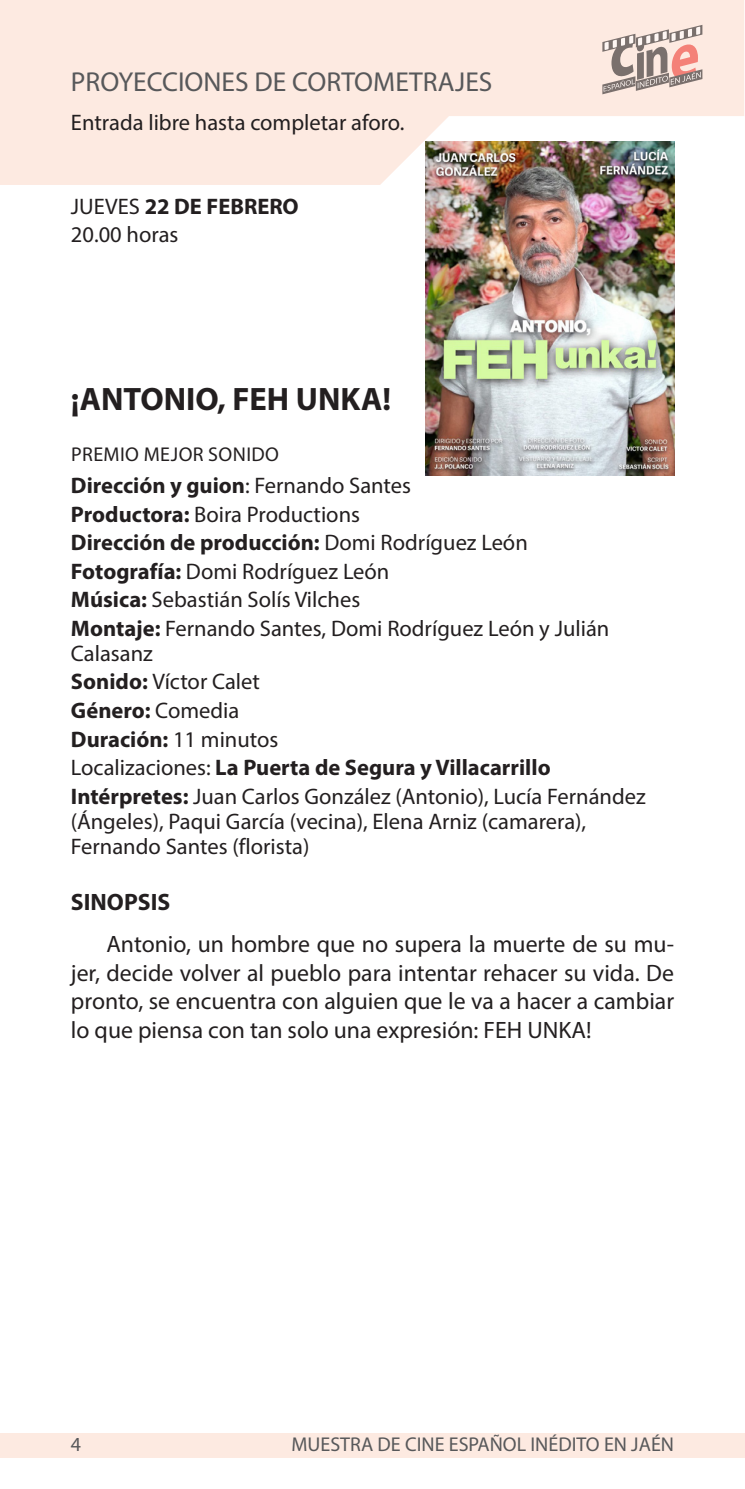
<style>
.page{position:relative;width:745px;height:1489px;background:#fff}
.page>*{position:absolute;margin:0;border:0;box-sizing:border-box;transform-origin:0 0}
.título_película{font:700 32.5px "Myriad Pro";color:#231f20}
.t1{font:27.5px "Myriad Pro";color:#57585a}
.Texto_presentacion{font:23.75px/28.5px "Myriad Pro";color:#231f20;text-align:justify}
.LADILLO_NEGRITA{font:700 23.75px "Myriad Pro";color:#231f20}
.datos_intro{font:22.5px/25px "Myriad Pro";color:#231f20}
.datos_intro-2{font:700 22.5px "Myriad Pro";color:#231f20}
.Ficha_Técnica{font:22.5px "Myriad Pro";color:#231f20}
.Ficha_Técnica-2{font:700 22.5px "Myriad Pro";color:#231f20}
.t2{font:20px "Myriad Pro";color:#57585a}
.PREMIOS{font:20px "Myriad Pro";letter-spacing:.02em;color:#231f20}
.s1{font-weight:400}
.s2{font-weight:700}
</style>
<div class="page">
<svg style="left:0;top:0;width:743px;height:185px;fill:#fdeae1"></svg>
<div style="left:0;top:1433px;width:744px;height:24px;background:#fdeae1"></div>
<svg style="left:602px;top:25px;width:100px;height:69px"></svg>
<img style="left:425px;top:142px;width:248px;height:333px">
<p class="t1" style="left:71px;top:65px;width:422px">PROYECCIONES DE CORTOMETRAJES</p>
<p class="Ficha_Técnica" style="left:71px;top:109px;width:335px">Entrada libre hasta completar aforo.</p>
<p class="Ficha_Técnica-2" style="left:71px;top:192px;width:229px"><span class="s1">JUEVES</span> 22 DE FEBRERO</p>
<p class="Ficha_Técnica" style="left:71px;top:220px;width:109px">20.00 horas</p>
<p class="título_película" style="left:71px;top:378px;width:321px">¡ANTONIO, FEH UNKA!</p>
<p class="PREMIOS" style="left:71px;top:442px;width:209px">PREMIO MEJOR SONIDO</p>
<p class="datos_intro-2" style="left:71px;top:471px;width:341px">Dirección y guion<span class="s1">: Fernando Santes</span></p>
<p class="datos_intro" style="left:71px;top:501px;width:290px"><span class="s2">Productora:</span> Boira Productions</p>
<p class="datos_intro-2" style="left:71px;top:528px;width:458px">Dirección de producción: <span class="s1">Domi Rodríguez León</span></p>
<p class="datos_intro" style="left:71px;top:558px;width:320px"><span class="s2">Fotografía:</span> Domi Rodríguez León</p>
<p class="datos_intro" style="left:71px;top:587px;width:291px"><span class="s2">Música:</span> Sebastián Solís Vilches</p>
<p class="datos_intro" style="left:71px;top:615px;width:539px"><span class="s2">Montaje:</span> Fernando Santes, Domi Rodríguez León y Julián<br>Calasanz</p>
<p class="datos_intro" style="left:71px;top:669px;width:190px"><span class="s2">Sonido:</span> Víctor Calet</p>
<p class="datos_intro-2" style="left:71px;top:695px;width:170px">Género: <span class="s1">Comedia</span></p>
<p class="datos_intro-2" style="left:71px;top:724px;width:209px">Duración: <span class="s1">11 minutos</span></p>
<p class="datos_intro-2" style="left:71px;top:752px;width:481px"><span class="s1">Localizaciones:</span> La Puerta de Segura y Villacarrillo</p>
<p class="datos_intro" style="left:71px;top:783px;width:576px"><span class="s2">Intérpretes:</span> Juan Carlos González (Antonio), Lucía Fernández (Ángeles), Paqui García (vecina), Elena Arniz (camarera),<br>Fernando Santes (florista)</p>
<p class="LADILLO_NEGRITA" style="left:71px;top:886px;width:101px">SINOPSIS</p>
<p class="Texto_presentacion" style="left:71px;top:929px;width:604px;text-indent:35px">Antonio, un hombre que no supera la muerte de su mu&shy;jer, decide volver al pueblo para intentar rehacer su vida. De pronto, se encuentra con alguien que le va a hacer a cambiar lo que piensa con tan solo una expresión: FEH UNKA!</p>
<p class="t2" style="left:71px;top:1431px;width:12px">4</p>
<p class="t2" style="left:291px;top:1431px;width:384px">MUESTRA DE CINE ESPAÑOL INÉDITO EN JAÉN</p>
</div>
